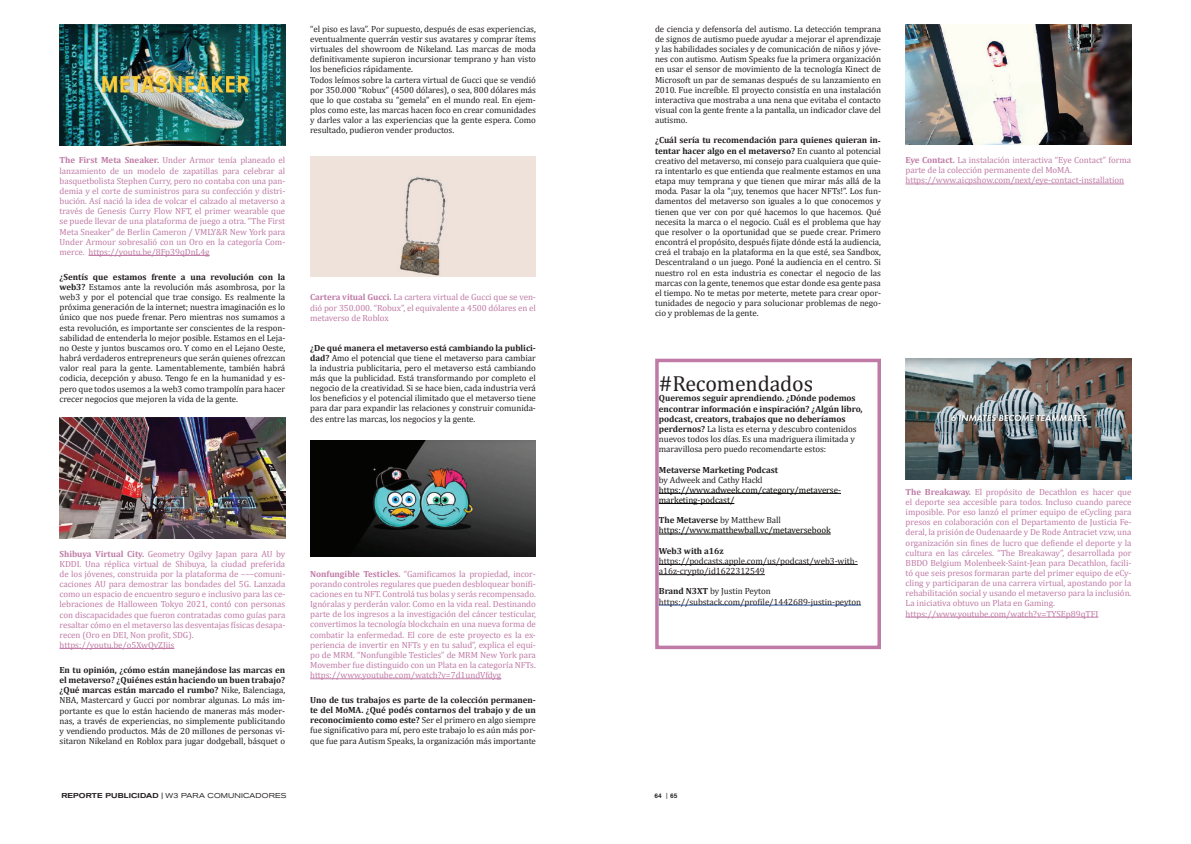
<style>
.page{position:relative;width:1191px;height:844px;background:#fff}
.page>*{position:absolute;margin:0;border:0;box-sizing:border-box;transform-origin:0 0}
.t1{font:21.88px "Cambria";letter-spacing:-.005em;color:#231f20}
.t2{font:8.92px/10.2px "Cambria";letter-spacing:-.005em;color:#231f20;text-align:justify}
.t3{font:8.92px/10.2px "Cambria";letter-spacing:-.005em;color:#c07ba6;text-align:justify}
.t4{font:700 8.92px/10.2px "Cambria";letter-spacing:-.005em;color:#231f20}
.t5{font:8.92px/10.2px "Cambria";letter-spacing:-.005em;color:#040503}
.t6{font:expanded 7px "Akzidenz Grotesk BQ";letter-spacing:.02em;color:#231f20}
.t7{font:500 6.56px "Akzidenz Grotesk BQ";color:#231f20}
.s1{font-weight:700}
.s2{font-weight:500}
.s3{font-weight:400}
.s4{font-weight:700;color:#231f20}
.s5{color:#231f20}
</style>
<div class="page">
<hr style="left:88px;top:255px;width:122px;height:1px;background:#c07ba6">
<hr style="left:60px;top:648px;width:114px;height:1px;background:#c07ba6">
<hr style="left:310px;top:678px;width:191px;height:1px;background:#c07ba6">
<div style="left:310px;top:156px;width:226px;height:121px;background:#efe2db"></div>
<img style="left:60px;top:25px;width:225px;height:120px">
<img style="left:60px;top:417px;width:225px;height:121px">
<img style="left:310px;top:440px;width:226px;height:116px">
<hr style="left:905px;top:184px;width:219px;height:1px;background:#c07ba6">
<hr style="left:905px;top:616px;width:193px;height:1px;background:#c07ba6">
<div style="left:655px;top:358px;width:226px;height:291px;border:4px solid #bf7aa6"></div>
<hr style="left:659px;top:493px;width:182px;height:1px;background:#040503">
<hr style="left:659px;top:503px;width:75px;height:1px;background:#040503">
<hr style="left:659px;top:533px;width:171px;height:1px;background:#040503">
<hr style="left:659px;top:564px;width:198px;height:1px;background:#231f20">
<hr style="left:659px;top:574px;width:106px;height:1px;background:#231f20">
<hr style="left:659px;top:604px;width:202px;height:1px;background:#325caa">
<img style="left:905px;top:24px;width:226px;height:121px">
<img style="left:905px;top:358px;width:226px;height:121px">
<p class="t3" style="left:60px;top:155px;width:227px"><span class="s1">The First Meta Sneaker.</span> Under Armor tenía planeado el lanzamiento de un modelo de zapatillas para celebrar al basquetbolista Stephen Curry, pero no contaba con una pan&shy;demia y el corte de suministros para su confección y distri&shy;bución. Así nació la idea de volcar el calzado al metaverso a través de Genesis Curry Flow NFT, el primer wearable que se puede llevar de una plataforma de juego a otra. “The First Meta Sneaker” de Berlin Cameron / VMLY&amp;R New York para Under Armour sobresalió con un Oro en la categoría Com&shy;merce. https://youtu.be/8Fp39qDnL4g</p>
<p class="t2" style="left:60px;top:271px;width:227px"><span class="s1">¿Sentís que estamos frente a una revolución con la web3?</span> Estamos ante la revolución más asombrosa, por la web3 y por el potencial que trae consigo. Es realmente la próxima generación de la internet; nuestra imaginación es lo único que nos puede frenar. Pero mientras nos sumamos a esta revolución, es importante ser conscientes de la respon&shy;sabilidad de entenderla lo mejor posible. Estamos en el Leja&shy;no Oeste y juntos buscamos oro. Y como en el Lejano Oeste, habrá verdaderos entrepreneurs que serán quienes ofrezcan valor real para la gente. Lamentablemente, también habrá codicia, decepción y abuso. Tengo fe en la humanidad y es&shy;pero que todos usemos a la web3 como trampolín para hacer crecer negocios que mejoren la vida de la gente.</p>
<p class="t2" style="left:310px;top:24px;width:227px;text-align:left">“el piso es lava”. Por supuesto, después de esas experiencias, eventualmente querrán vestir sus avatares y comprar ítems virtuales del showroom de Nikeland. Las marcas de moda definitivamente supieron incursionar temprano y han visto los beneficios rápidamente.<br>Todos leímos sobre la cartera virtual de Gucci que se vendió por 350.000 “Robux” (4500 dólares), o sea, 800 dólares más que lo que costaba su “gemela” en el mundo real. En ejem&shy;plos como este, las marcas hacen foco en crear comunidades y darles valor a las experiencias que la gente espera. Como resultado, pudieron vender productos.</p>
<p class="t3" style="left:310px;top:292px;width:227px"><span class="s1">Cartera vitual Gucci.</span> La cartera virtual de Gucci que se ven&shy;dió por 350.000. “Robux”, el equivalente a 4500 dólares en el metaverso de Roblox</p>
<p class="t2" style="left:310px;top:342px;width:227px"><span class="s1">¿De qué manera el metaverso está cambiando la publici&shy;dad?</span> Amo el potencial que tiene el metaverso para cambiar la industria publicitaria, pero el metaverso está cambiando más que la publicidad. Está transformando por completo el negocio de la creatividad. Si se hace bien, cada industria verá los beneficios y el potencial ilimitado que el metaverso tiene para dar para expandir las relaciones y construir comunida&shy;des entre las marcas, los negocios y la gente.</p>
<p class="t3" style="left:60px;top:548px;width:227px;text-align:left"><span class="s1">Shibuya Virtual City.</span> Geometry Ogilvy Japan para AU by KDDI. Una réplica virtual de Shibuya, la ciudad preferida de los jóvenes, construida por la plataforma de –––comuni&shy;caciones AU para demostrar las bondades del 5G. Lanzada como un espacio de encuentro seguro e inclusivo para las ce&shy;lebraciones de Halloween Tokyo 2021, contó con personas con discapacidades que fueron contratadas como guías para resaltar cómo en el metaverso las desventajas físicas desapa&shy;recen (Oro en DEI, Non profit, SDG). https://youtu.be/o5XwQvZJiis</p>
<p class="t2" style="left:60px;top:664px;width:227px"><span class="s1">En tu opinión, ¿cómo están manejándose las marcas en el metaverso? ¿Quiénes están haciendo un buen trabajo? ¿Qué marcas están marcado el rumbo?</span> Nike, Balenciaga, NBA, Mastercard y Gucci por nombrar algunas. Lo más im&shy;portante es que lo están haciendo de maneras más moder&shy;nas, a través de experiencias, no simplemente publicitando y vendiendo productos. Más de 20 millones de personas vi&shy;sitaron Nikeland en Roblox para jugar dodgeball, básquet o</p>
<p class="t6" style="left:61px;top:791px;width:227px"><span class="s2">REPORTE PUBLICIDAD</span> | W3 PARA COMUNICADORES</p>
<p class="t3" style="left:310px;top:568px;width:227px"><span class="s1">Nonfungible Testicles.</span> “Gamificamos la propiedad, incor&shy;porando controles regulares que pueden desbloquear bonifi&shy;caciones en tu NFT. Controlá tus bolas y serás recompensado.<br>Ignóralas y perderán valor. Como en la vida real. Destinando parte de los ingresos a la investigación del cáncer testicular, convertimos la tecnología blockchain en una nueva forma de combatir la enfermedad. El core de este proyecto es la ex&shy;periencia de invertir en NFTs y en tu salud”, explica el equi&shy;po de MRM. “Nonfungible Testicles” de MRM New York para Movember fue distinguido con un Plata en la categoría NFTs. https://www.youtube.com/watch?v=7d1undVfdyg</p>
<p class="t2" style="left:310px;top:694px;width:227px"><span class="s1">Uno de tus trabajos es parte de la colección permanen&shy;te del MoMA. ¿Qué podés contarnos del trabajo y de un reconocimiento como este?</span> Ser el primero en algo siempre fue significativo para mí, pero este trabajo lo es aún más por&shy;que fue para Autism Speaks, la organización más importante</p>
<p class="t2" style="left:655px;top:24px;width:227px">de ciencia y defensoría del autismo. La detección temprana de signos de autismo puede ayudar a mejorar el aprendizaje y las habilidades sociales y de comunicación de niños y jóve&shy;nes con autismo. Autism Speaks fue la primera organización en usar el sensor de movimiento de la tecnología Kinect de Microsoft un par de semanas después de su lanzamiento en 2010. Fue increíble. El proyecto consistía en una instalación interactiva que mostraba a una nena que evitaba el contacto visual con la gente frente a la pantalla, un indicador clave del autismo.</p>
<p class="t2" style="left:655px;top:135px;width:227px"><span class="s1">¿Cuál sería tu recomendación para quienes quieran in&shy;tentar hacer algo en el metaverso?</span> En cuanto al potencial creativo del metaverso, mi consejo para cualquiera que quie&shy;ra intentarlo es que entienda que realmente estamos en una etapa muy temprana y que tienen que mirar más allá de la moda. Pasar la ola “¡uy, tenemos que hacer NFTs!”. Los fun&shy;damentos del metaverso son iguales a lo que conocemos y tienen que ver con por qué hacemos lo que hacemos. Qué necesita la marca o el negocio. Cuál es el problema que hay que resolver o la oportunidad que se puede crear. Primero encontrá el propósito, después fijate dónde está la audiencia, creá el trabajo en la plataforma en la que esté, sea Sandbox, Descentraland o un juego. Poné la audiencia en el centro. Si nuestro rol en esta industria es conectar el negocio de las marcas con la gente, tenemos que estar donde esa gente pasa el tiempo. No te metas por meterte, metete para crear opor&shy;tunidades de negocio y para solucionar problemas de nego&shy;cio y problemas de la gente.</p>
<h1 class="t1" style="left:659px;top:371px;width:156px">#Recomendados</h1>
<p class="t4" style="left:659px;top:393px;width:205px">Queremos seguir aprendiendo. ¿Dónde podemos encontrar información e inspiración? ¿Algún libro, podcast, creators, trabajos que no deberíamos perdernos? <span class="s3">La lista es eterna y descubro contenidos nuevos todos los días. Es una madriguera ilimitada y maravillosa pero puedo recomendarte estos:</span></p>
<p class="t4" style="left:659px;top:464px;width:121px">Metaverse Marketing Podcast</p>
<p class="t2" style="left:659px;top:474px;width:105px">by Adweek and Cathy Hackl</p>
<p class="t5" style="left:659px;top:484px;width:184px">https://www.adweek.com/category/metaverse&shy;marketing-podcast/</p>
<p class="t5" style="left:659px;top:515px;width:173px"><span class="s4">The Metaverse</span> <span class="s5">by Matthew Ball </span>https://www.matthewball.vc/metaversebook</p>
<p class="t4" style="left:659px;top:545px;width:66px">Web3 with a16z</p>
<p class="t2" style="left:659px;top:555px;width:200px">https://podcasts.apple.com/us/podcast/web3-with&shy;a16z-crypto/id1622312549</p>
<p class="t2" style="left:659px;top:586px;width:204px"><span class="s1">Brand N3XT</span> by Justin Peyton https://substack.com/profile/1442689-justin-peyton</p>
<p class="t3" style="left:905px;top:155px;width:227px;text-align:left"><span class="s1">Eye Contact.</span> La instalación interactiva “Eye Contact” forma parte de la colección permanente del MoMA. https://www.aicpshow.com/next/eye-contact-installation</p>
<p class="t3" style="left:905px;top:486px;width:227px;text-align:left"><span class="s1">The Breakaway.</span> El propósito de Decathlon es hacer que el deporte sea accesible para todos. Incluso cuando parece imposible. Por eso lanzó el primer equipo de eCycling para presos en colaboración con el Departamento de Justicia Fe&shy;deral, la prisión de Oudenaarde y De Rode Antraciet vzw, una organización sin fines de lucro que defiende el deporte y la cultura en las cárceles. “The Breakaway”, desarrollada por BBDO Belgium Molenbeek-Saint-Jean para Decathlon, facili&shy;tó que seis presos formaran parte del primer equipo de eCy&shy;cling y participaran de una carrera virtual, apostando por la rehabilitación social y usando el metaverso para la inclusión.<br>La iniciativa obtuvo un Plata en Gaming. https://www.youtube.com/watch?v=TYSEp89qTFI</p>
<p class="t7" style="left:654px;top:791px;width:25px">64 <span class="s3">|</span> 65</p>
</div>
